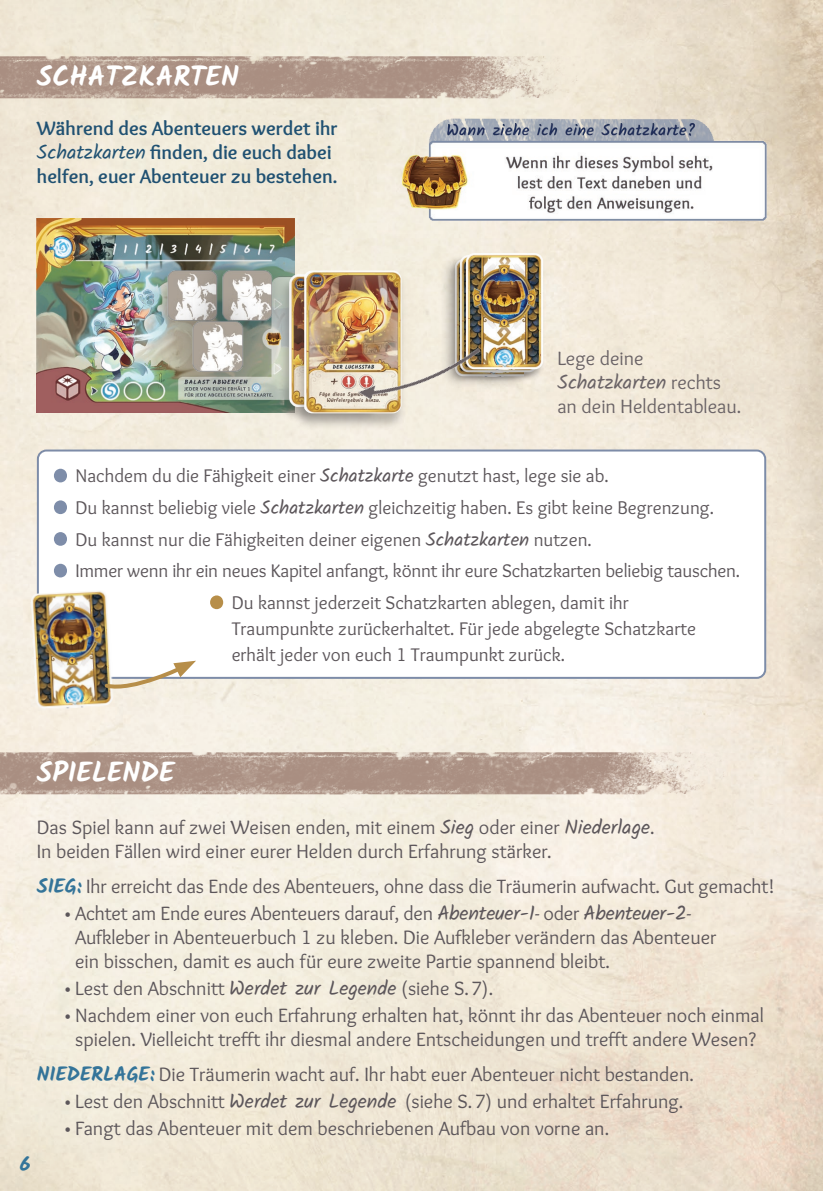
<style>
.page{position:relative;width:823px;height:1191px;background:#fff}
.page>*{position:absolute;margin:0;border:0;box-sizing:border-box;transform-origin:0 0}
.t1{font:700 28px "Kalam";color:#fff}
.t2{font:20px/24px "Overlock";color:#5c565a}
.t3{font:700 20px/24px "Overlock";color:#205172}
.t4{font:20px "Overlock";color:#6a6366}
.t5{font:20px "Kalam";color:#6a6366}
.t6{font:700 20px "Kalam";color:#347499}
.t7{font:19px/26px "Overlock";color:#5c565a}
.s1{font-family:"Kalam";font-weight:400}
.s2{font-family:"Overlock"}
.s3{font-family:"Kalam"}
.s4{font-family:"Kalam";font-weight:700;color:#347499}
</style>
<div class="page">
<img style="left:0;top:0;width:822px;height:1191px">
<img style="left:383px;top:113px;width:387px;height:114px">
<img style="left:36px;top:218px;width:258px;height:195px">
<div style="left:439px;top:254px;width:88px;height:135px;background:#231f20;opacity:.3"></div>
<div style="left:449px;top:256px;width:87px;height:127px;background:#231f20;opacity:.3"></div>
<div style="left:457px;top:254px;width:87px;height:128px;background:#231f20;opacity:.3"></div>
<img style="left:465px;top:252px;width:78px;height:117px">
<div style="left:278px;top:274px;width:104px;height:149px;background:#231f20;opacity:.3"></div>
<img style="left:288px;top:353px;width:5px;height:54px">
<div style="left:38px;top:450px;width:726px;height:228px;background:#fff;border-radius:9px"></div>
<div style="left:37px;top:449px;width:728px;height:230px;border:2px solid #7d8ca8;border-radius:9px"></div>
<svg style="left:54px;top:469px;width:13px;height:13px"></svg>
<svg style="left:54px;top:500px;width:13px;height:14px"></svg>
<svg style="left:54px;top:532px;width:13px;height:14px"></svg>
<svg style="left:54px;top:564px;width:13px;height:13px"></svg>
<svg style="left:210px;top:595px;width:13px;height:14px"></svg>
<img style="left:30px;top:590px;width:84px;height:120px">
<svg style="left:102px;top:660px;width:94px;height:31px"></svg>
<img style="left:0;top:57px;width:588px;height:41px">
<div style="left:293px;top:270px;width:114px;height:160px;background:#231f20;opacity:.3"></div>
<img style="left:304px;top:270px;width:97px;height:143px">
<img style="left:307px;top:308px;width:193px;height:144px">
<img style="left:0;top:752px;width:734px;height:42px">
<div style="left:133px;top:237px;width:117px;height:116px;background:#231f20;opacity:.4"></div>
<img style="left:164px;top:270px;width:24px;height:16px">
<div style="left:188px;top:237px;width:116px;height:116px;background:#231f20;opacity:.4"></div>
<div style="left:158px;top:286px;width:119px;height:119px;background:#231f20;opacity:.4"></div>
<img style="left:189px;top:320px;width:57px;height:56px">
<h1 class="t1" style="left:37px;top:60px;width:203px">SCHATZKARTEN</h1>
<p class="t3" style="left:37px;top:116px;width:302px">Während des Abenteuers werdet ihr<br><span class="s1">Schatzkarten</span> finden, die euch dabei helfen, euer Abenteuer zu bestehen.</p>
<p class="t4" style="left:557px;top:347px;width:88px">Lege deine</p>
<p class="t5" style="left:557px;top:368px;width:165px">Schatzkarten <span class="s2">rechts</span></p>
<p class="t4" style="left:557px;top:395px;width:185px">an dein Heldentableau.</p>
<p class="t7" style="left:75px;top:463px;width:534px">Nachdem du die Fähigkeit einer <span class="s3">Schatzkarte</span> genutzt hast, lege sie ab.</p>
<p class="t7" style="left:75px;top:495px;width:639px">Du kannst beliebig viele <span class="s3">Schatzkarten</span> gleichzeitig haben. Es gibt keine Begrenzung.</p>
<p class="t7" style="left:75px;top:526px;width:517px">Du kannst nur die Fähigkeiten deiner eigenen <span class="s3">Schatzkarten</span> nutzen.</p>
<p class="t7" style="left:75px;top:558px;width:666px">Immer wenn ihr ein neues Kapitel anfangt, könnt ihr eure Schatzkarten beliebig tauschen.</p>
<p class="t7" style="left:231px;top:590px;width:398px">Du kannst jederzeit Schatzkarten ablegen, damit ihr</p>
<p class="t7" style="left:231px;top:616px;width:465px">Traumpunkte zurückerhaltet. Für jede abgelegte Schatzkarte erhält jeder von euch 1 Traumpunkt zurück.</p>
<h1 class="t1" style="left:37px;top:756px;width:139px">SPIELENDE</h1>
<p class="t2" style="left:37px;top:815px;width:619px">Das Spiel kann auf zwei Weisen enden, mit einem <span class="s3">Sieg</span> oder einer <span class="s3">Niederlage</span>.<br>In beiden Fällen wird einer eurer Helden durch Erfahrung stärker.</p>
<p class="t2" style="left:37px;top:874px;width:739px"><span class="s4">SIEG:</span> Ihr erreicht das Ende des Abenteuers, ohne dass die Träumerin aufwacht. Gut gemacht!</p>
<p class="t2" style="left:75px;top:901px;width:642px;text-indent:-10px">• Achtet am Ende eures Abenteuers darauf, den <span class="s3">Abenteuer-1</span>- oder <span class="s3">Abenteuer-2</span>-<br>Aufkleber in Abenteuerbuch 1 zu kleben. Die Aufkleber verändern das Abenteuer ein bisschen, damit es auch für eure zweite Partie spannend bleibt.</p>
<p class="t2" style="left:65px;top:976px;width:429px">• Lest den Abschnitt <span class="s3">Werdet zur Legende</span> (siehe S.7).</p>
<p class="t2" style="left:65px;top:1003px;width:700px;text-align:center">• Nachdem einer von euch Erfahrung erhalten hat, könnt ihr das Abenteuer noch einmal spielen. Vielleicht trefft ihr diesmal andere Entscheidungen und trefft andere Wesen?</p>
<p class="t2" style="left:37px;top:1062px;width:658px"><span class="s4">NIEDERLAGE:</span> Die Träumerin wacht auf. Ihr habt euer Abenteuer nicht bestanden.</p>
<p class="t2" style="left:65px;top:1089px;width:619px">• Lest den Abschnitt <span class="s3">Werdet zur Legende</span> (siehe S.7) und erhaltet Erfahrung.</p>
<p class="t2" style="left:65px;top:1116px;width:545px">• Fangt das Abenteuer mit dem beschriebenen Aufbau von vorne an.</p>
<p class="t6" style="left:20px;top:1152px;width:12px">6</p>
</div>
